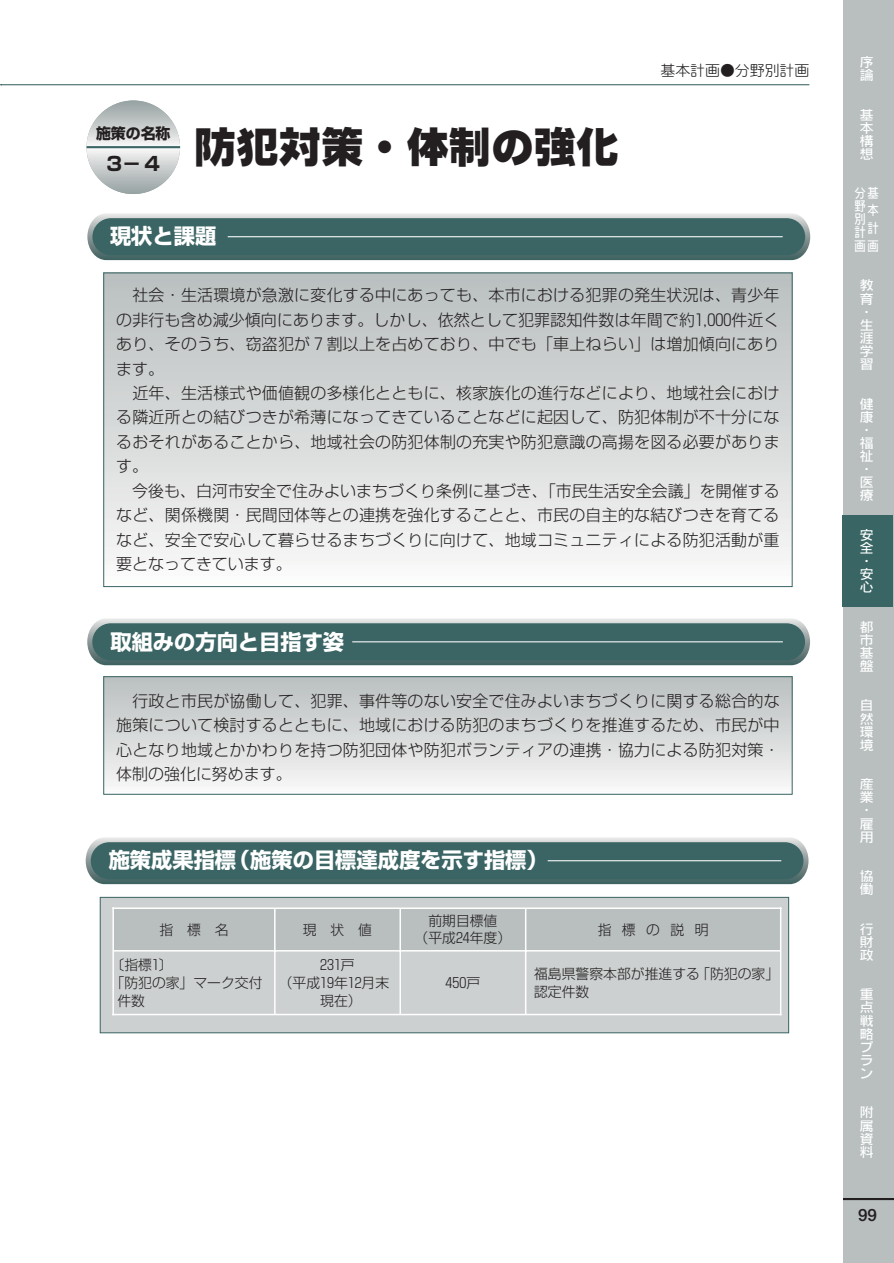
<style>
.page{position:relative;width:894px;height:1263px;background:#fff}
.page>*{position:absolute;margin:0;border:0;box-sizing:border-box;transform-origin:0 0}
.t1{font:42.6px "NIS S10";color:#231f20}
.t2{font:700 21.3px "Shin Go";color:#fff}
.t3{font:700 16.95px "Futo Go B101";color:#231f20}
.t4{font:300 15.9px/24.5px "Shin Go";letter-spacing:.015em;color:#231f20;text-align:justify}
.t5{font:14.85px "NIS R1";color:#231f20}
.t6{font:700 14.85px "Shin Go";color:#231f20}
.t7{font:300 13.8px/17px "Shin Go";color:#231f20;text-align:center}
.t8{font:13.8px "Hankaku Num Sgl";color:#231f20}
.t9{font:13.35px/17.7px "NIS S4";color:#fff;text-align:right;scale:.85 1}
.t10{font:13.2px/13.2px "NIS S4";color:#fff;text-align:justify;scale:1.05 1}
.s1{font-family:"Hankaku Num Sgl";font-weight:400}
.s2{font-family:"Shin Go";font-weight:300}
</style>
<div class="page">
<div style="left:843px;top:0;width:50px;height:1263px;background:#b9bfbf"></div>
<div style="left:842px;top:515px;width:51px;height:91px;background:#396564"></div>
<div style="left:100px;top:897px;width:689px;height:136px;background:#ccd0d0"></div>
<div style="left:100px;top:897px;width:689px;height:136px;border:1px solid #396564"></div>
<div style="left:104px;top:677px;width:688px;height:117px;background:linear-gradient(to bottom,#b9bebe,#f8f8f8)"></div>
<div style="left:104px;top:273px;width:688px;height:314px;background:linear-gradient(to bottom,#b8bdbe,#faf9f9)"></div>
<svg style="left:86px;top:837px;width:723px;height:47px;background:#98a9a8"></svg>
<div style="left:91px;top:842px;width:713px;height:37px;background:#3a6564;border-radius:19px"></div>
<hr style="left:548px;top:860px;width:233px;height:1px;background:#fff">
<svg style="left:87px;top:618px;width:723px;height:47px;background:#98a9a8"></svg>
<div style="left:92px;top:623px;width:713px;height:37px;background:#3a6564;border-radius:19px"></div>
<hr style="left:352px;top:641px;width:431px;height:1px;background:#fff">
<svg style="left:87px;top:213px;width:723px;height:47px;background:#98a9a7"></svg>
<div style="left:92px;top:218px;width:713px;height:37px;background:#3a6564;border-radius:19px"></div>
<hr style="left:228px;top:236px;width:555px;height:1px;background:#fff">
<hr style="left:1px;top:84px;width:808px;height:1px;background:#396564">
<svg style="left:87px;top:100px;width:93px;height:94px;background:#cbcfcf"></svg>
<hr style="left:87px;top:146px;width:93px;height:2px;background:#396564">
<div style="left:113px;top:908px;width:162px;height:43px;background:#b9bfbf"></div>
<div style="left:275px;top:908px;width:125px;height:43px;background:#b9bfbf"></div>
<div style="left:400px;top:908px;width:126px;height:43px;background:#b9bfbf"></div>
<div style="left:526px;top:908px;width:255px;height:43px;background:#b9bfbf"></div>
<hr style="left:113px;top:950px;width:668px;height:2px;background:#fff">
<hr style="left:274px;top:908px;width:2px;height:107px;background:#fff">
<hr style="left:400px;top:908px;width:1px;height:107px;background:#fff">
<hr style="left:525px;top:908px;width:1px;height:107px;background:#fff">
<hr style="left:112px;top:908px;width:669px;height:1px;background:#fff">
<hr style="left:112px;top:1014px;width:669px;height:1px;background:#fff">
<hr style="left:112px;top:908px;width:2px;height:107px;background:#fff">
<hr style="left:780px;top:908px;width:1px;height:107px;background:#fff">
<hr style="left:843px;top:1198px;width:50px;height:2px;background:#231f20">
<p class="t6" style="left:96px;top:128px;width:76px">施策の名称</p>
<p class="t1" style="left:107px;top:131px;width:514px"><sub>3－</sub> <sub>4</sub> 防犯対策・体制の強化</p>
<p class="t2" style="left:110px;top:228px;width:108px">現状と課題</p>
<p class="t5" style="left:661px;top:65px;width:150px">基本計画●分野別計画</p>
<p class="t4" style="left:132px;top:285px;width:649px">社会・生活環境が急激に変化する中にあっても、本市における犯罪の発生状況は、青少年</p>
<p class="t4" style="left:116px;top:310px;width:665px">の非行も含め減少傾向にあります。しかし、依然として犯罪認知件数は年間で約<span class="s1">1</span>,<span class="s1">000</span>件近く</p>
<p class="t4" style="left:116px;top:334px;width:665px">あり、そのうち、窃盗犯が７割以上を占めており、中でも「車上ねらい」は増加傾向にあり</p>
<p class="t4" style="left:116px;top:359px;width:49px">ます。</p>
<p class="t4" style="left:132px;top:383px;width:649px">近年、生活様式や価値観の多様化とともに、核家族化の進行などにより、地域社会におけ</p>
<p class="t4" style="left:116px;top:407px;width:665px">る隣近所との結びつきが希薄になってきていることなどに起因して、防犯体制が不十分にな</p>
<p class="t4" style="left:116px;top:432px;width:665px">るおそれがあることから、地域社会の防犯体制の充実や防犯意識の高揚を図る必要がありま</p>
<p class="t4" style="left:116px;top:456px;width:33px">す。</p>
<p class="t4" style="left:132px;top:481px;width:649px">今後も、白河市安全で住みよいまちづくり条例に基づき、「市民生活安全会議」を開催する</p>
<p class="t4" style="left:116px;top:505px;width:665px">など、関係機関・民間団体等との連携を強化することと、市民の自主的な結びつきを育てる</p>
<p class="t4" style="left:116px;top:530px;width:665px">など、安全で安心して暮らせるまちづくりに向けて、地域コミュニティによる防犯活動が重</p>
<p class="t4" style="left:116px;top:554px;width:177px">要となってきています。</p>
<p class="t2" style="left:110px;top:633px;width:235px">取組みの方向と目指す姿</p>
<p class="t4" style="left:116px;top:691px;width:665px;text-indent:16px">行政と市民が協働して、犯罪、事件等のない安全で住みよいまちづくりに関する総合的な施策について検討するとともに、地域における防犯のまちづくりを推進するため、市民が中心となり地域とかかわりを持つ防犯団体や防犯ボランティアの連携・協力による防犯対策・体制の強化に努めます。</p>
<p class="t2" style="left:109px;top:852px;width:441px">施策成果指標（施策の目標達成度を示す指標）</p>
<p class="t7" style="left:159px;top:923px;width:71px">指　標　名</p>
<p class="t7" style="left:303px;top:923px;width:71px">現　状　値</p>
<p class="t7" style="left:415px;top:914px;width:98px">前期目標値<br>（平成<span class="s1">24</span>年度）</p>
<p class="t7" style="left:598px;top:923px;width:113px">指標の説明</p>
<p class="t7" style="left:111px;top:958px;width:64px">〔指標<span class="s1">1</span>〕</p>
<p class="t7" style="left:111px;top:976px;width:153px">「防犯の家」マーク交付</p>
<p class="t7" style="left:117px;top:994px;width:29px">件数</p>
<p class="t8" style="left:320px;top:958px;width:36px">231<span class="s2">戸</span></p>
<p class="t7" style="left:279px;top:976px;width:112px">（平成<span class="s1">19</span>年<span class="s1">12</span>月末</p>
<p class="t7" style="left:320px;top:994px;width:43px">現在）</p>
<p class="t8" style="left:446px;top:976px;width:36px">450<span class="s2">戸</span></p>
<p class="t7" style="left:534px;top:966px;width:247px;line-height:18px;text-align:left">福島県警察本部が推進する「防犯の家」認定件数</p>
<p class="t10" style="left:860px;top:57px;width:15px">序論</p>
<p class="t10" style="left:860px;top:110px;width:15px">基本構想</p>
<p class="t9" style="left:855px;top:185px;width:30px">分基本計画画</p>
<p class="t9" style="left:855px;top:201px;width:15px;line-height:13.4px;text-align:justify">野別計</p>
<p class="t10" style="left:860px;top:281px;width:15px">教育・生涯学習</p>
<p class="t10" style="left:860px;top:399px;width:15px">健康・福祉・医療</p>
<p class="t10" style="left:860px;top:530px;width:15px">安全・安心</p>
<p class="t10" style="left:860px;top:622px;width:15px">都市基盤</p>
<p class="t10" style="left:860px;top:701px;width:15px">自然環境</p>
<p class="t10" style="left:860px;top:779px;width:15px">産業・雇用</p>
<p class="t10" style="left:860px;top:871px;width:15px">協働</p>
<p class="t10" style="left:860px;top:924px;width:15px">行財政</p>
<p class="t10" style="left:860px;top:990px;width:15px">重点戦略プラン</p>
<p class="t10" style="left:860px;top:1108px;width:15px">附属資料</p>
<p class="t3" style="left:858px;top:1209px;width:20px">99</p>
</div>
